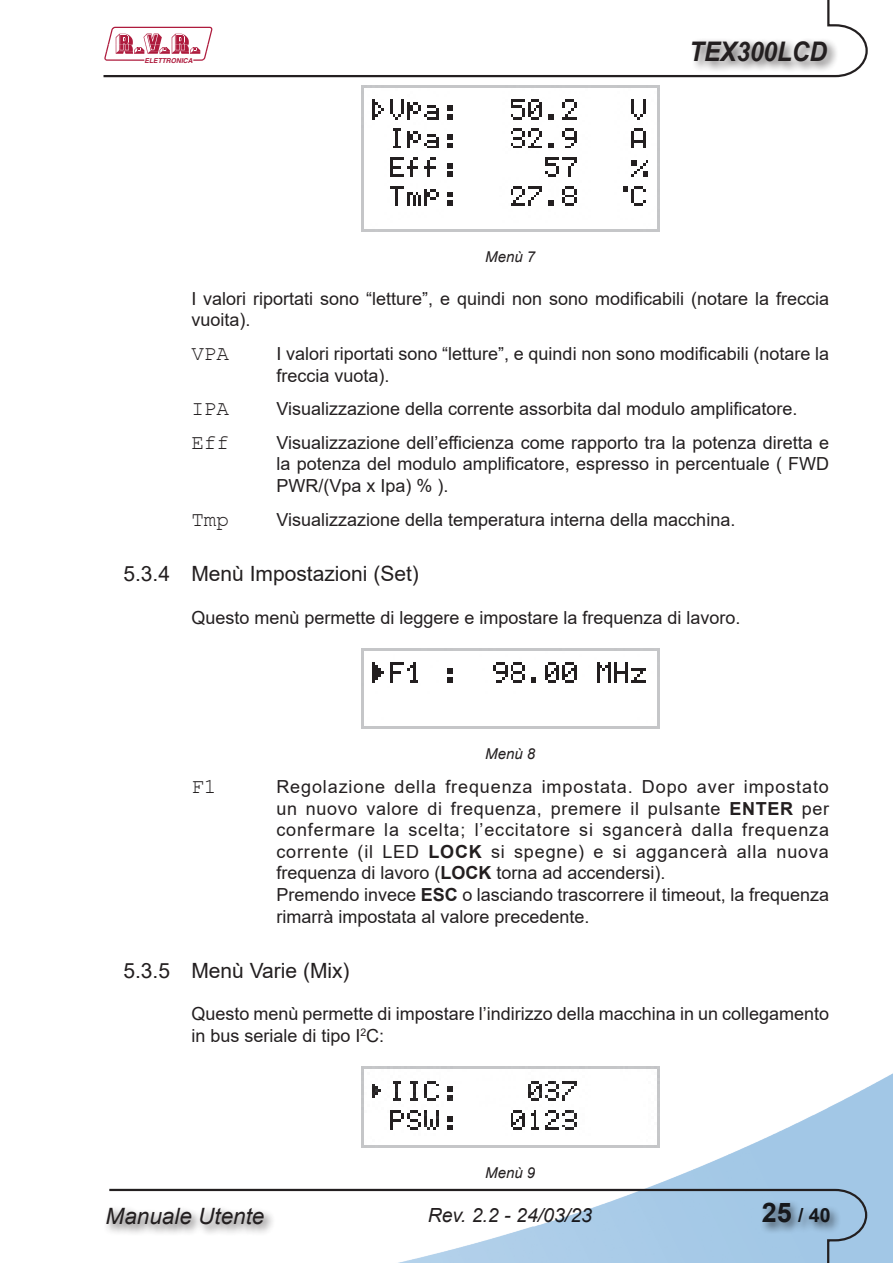
<style>
.page{position:relative;width:893px;height:1263px;background:#fff}
.page>*{position:absolute;margin:0;border:0;box-sizing:border-box;transform-origin:0 0}
.t1{font:italic 700 27px "Arial";color:#231f20;scale:.9 1}
.t2{font:italic 22.5px "Arial";color:#231f20}
.t3{font:21px "Arial";color:#231f20}
.t4{font:21px "Courier New";color:#231f20}
.t5{font:italic 19.5px "Arial";color:#231f20}
.t6{font:700 19.5px "Arial";color:#231f20}
.t7{font:18px/21.6px "Arial";color:#231f20}
.t8{font:18px/21.6px "Arial";letter-spacing:.035em;color:#231f20}
.t9{font:italic 15px "Arial";color:#231f20}
.t10{font:italic 700 6.75px "Helvetica";color:#ae1b3d}
.s1{font-weight:700}
.s2{font-size:27px}
</style>
<div class="page">
<img style="left:361px;top:1066px;width:532px;height:197px">
<svg style="left:103px;top:0;width:765px;height:78px"></svg>
<svg style="left:109px;top:1188px;width:759px;height:75px"></svg>
<div style="left:689px;top:38px;width:150px;height:35px;background:#231f20;opacity:.75"></div>
<svg style="left:104px;top:27px;width:108px;height:34px"></svg>
<div style="left:760px;top:1199px;width:82px;height:35px;background:#231f20;opacity:.75"></div>
<div style="left:104px;top:1205px;width:172px;height:31px;background:#231f20;opacity:.75"></div>
<img style="left:361px;top:85px;width:298px;height:146px">
<img style="left:361px;top:648px;width:298px;height:80px">
<img style="left:361px;top:1067px;width:298px;height:80px">
<p class="t10" style="left:144px;top:56px;width:50px">ELETTRONICA</p>
<h1 class="t1" style="left:689px;top:34px;width:155px">TEX300LCD</h1>
<p class="t9" style="left:485px;top:247px;width:52px">Menù 7</p>
<p class="t7" style="left:191px;top:287px;width:639px">I valori riportati sono “letture”, e quindi non sono modificabili (notare la freccia vuoita).</p>
<p class="t4" style="left:191px;top:340px;width:39px">VPA</p>
<p class="t7" style="left:276px;top:343px;width:554px">I valori riportati sono “letture”, e quindi non sono modificabili (notare la freccia vuota).</p>
<p class="t4" style="left:191px;top:396px;width:39px">IPA</p>
<p class="t7" style="left:276px;top:398px;width:522px">Visualizzazione della corrente assorbita dal modulo amplificatore.</p>
<p class="t4" style="left:191px;top:429px;width:39px">Eff</p>
<p class="t7" style="left:276px;top:432px;width:554px;text-align:justify">Visualizzazione dell’efficienza come rapporto tra la potenza diretta e la potenza del modulo amplificatore, espresso in percentuale ( FWD PWR/(Vpa x Ipa) % ).</p>
<p class="t4" style="left:191px;top:506px;width:39px">Tmp</p>
<p class="t7" style="left:276px;top:508px;width:460px">Visualizzazione della temperatura interna della macchina.</p>
<p class="t3" style="left:123px;top:559px;width:297px">5.3.4 Menù Impostazioni (Set)</p>
<p class="t7" style="left:191px;top:606px;width:551px">Questo menù permette di leggere e impostare la frequenza di lavoro.</p>
<p class="t9" style="left:485px;top:744px;width:52px">Menù 8</p>
<p class="t4" style="left:191px;top:773px;width:27px">F1</p>
<p class="t8" style="left:276px;top:776px;width:554px">Regolazione della frequenza impostata. Dopo aver impostato un nuovo valore di frequenza, premere il pulsante <span class="s1">ENTER</span> per confermare la scelta; l’eccitatore si sgancerà dalla frequenza corrente (il LED <span class="s1">LOCK</span> si spegne) e si aggancerà alla nuova frequenza di lavoro (<span class="s1">LOCK</span> torna ad accendersi).<br>Premendo invece <span class="s1">ESC</span> o lasciando trascorrere il timeout, la frequenza rimarrà impostata al valore precedente.</p>
<p class="t3" style="left:123px;top:956px;width:228px">5.3.5 Menù Varie (Mix)</p>
<p class="t7" style="left:191px;top:1003px;width:639px">Questo menù permette di impostare l’indirizzo della macchina in un collegamento in bus seriale di tipo I<sup>2</sup>C:</p>
<p class="t9" style="left:485px;top:1163px;width:52px">Menù 9</p>
<p class="t2" style="left:106px;top:1202px;width:160px">Manuale Utente</p>
<p class="t5" style="left:428px;top:1203px;width:166px">Rev. 2.2 - 24/03/23</p>
<p class="t6" style="left:762px;top:1202px;width:70px"><span class="s2">25</span> / 40</p>
</div>
